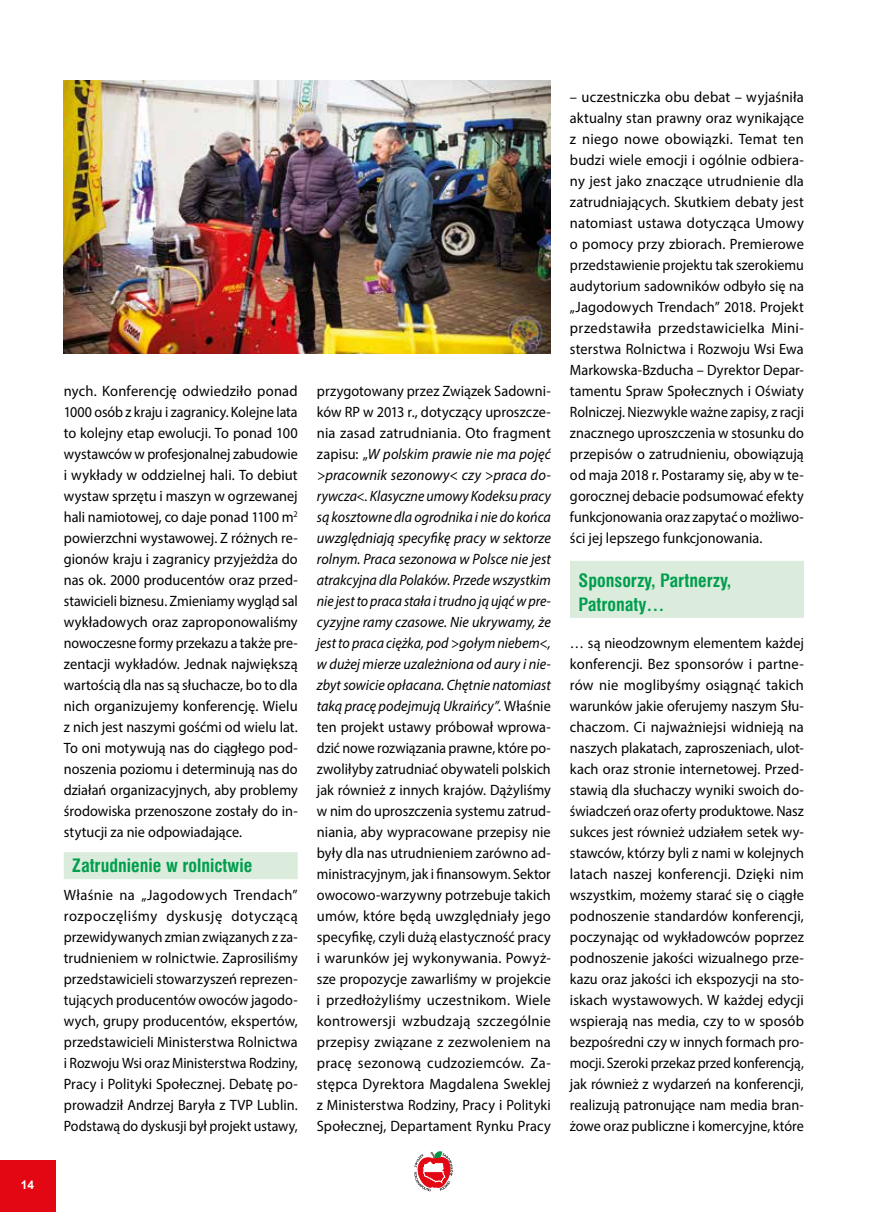
<style>
.page{position:relative;width:872px;height:1212px;background:#fff}
.page>*{position:absolute;margin:0;border:0;box-sizing:border-box;transform-origin:0 0}
.t1{font:700 18px/24px "Swis 721 Cn EU";color:#009e4d}
.t2{font:15px/21px "Myriad Pro";color:#000;text-align:justify;scale:.95 1}
.t3{font:15px/21px "Myriad Pro";color:#000;text-align:justify}
.t4{font:700 12px "Arial";color:#fff}
.s1{font-style:italic}
</style>
<div class="page">
<div style="left:0;top:1160px;width:55px;height:52px;background:#e30613"></div>
<svg style="left:414px;top:1151px;width:39px;height:40px"></svg>
<hr style="left:871px;top:951px;width:1px;height:201px;background:#dadada">
<div style="left:64px;top:852px;width:234px;height:27px;background:#dbecdd"></div>
<div style="left:570px;top:561px;width:234px;height:57px;background:#dbecdd"></div>
<img style="left:63px;top:81px;width:487px;height:273px">
<p class="t4" style="left:21px;top:1176px;width:15px">14</p>
<p class="t3" style="left:64px;top:380px;width:235px">nych. Konferencję odwiedziło ponad 1000 osób z kraju i zagranicy. Kolejne lata to kolejny etap ewolucji. To ponad 100 wystawców w profesjonalnej zabudowie i wykłady w oddzielnej hali. To debiut wystaw sprzętu i maszyn w ogrzewanej hali namiotowej, co daje ponad 1100 m<sup>2 </sup>powierzchni wystawowej. Z różnych re&shy;gionów kraju i zagranicy przyjeżdża do nas ok. 2000 producentów oraz przed&shy;stawicieli biznesu. Zmieniamy wygląd sal wykładowych oraz zaproponowaliśmy nowoczesne formy przekazu a także pre&shy;zentacji wykładów. Jednak największą wartością dla nas są słuchacze, bo to dla nich organizujemy konferencję. Wielu z nich jest naszymi gośćmi od wielu lat.<br>To oni motywują nas do ciągłego pod&shy;noszenia poziomu i determinują nas do działań organizacyjnych, aby problemy środowiska przenoszone zostały do in&shy;stytucji za nie odpowiadające.</p>
<p class="t1" style="left:72px;top:854px;width:181px">Zatrudnienie w rolnictwie</p>
<p class="t3" style="left:64px;top:884px;width:235px">Właśnie na „Jagodowych Trendach” rozpoczęliśmy dyskusję dotyczącą przewidywanych zmian związanych z za&shy;trudnieniem w rolnictwie. Zaprosiliśmy przedstawicieli stowarzyszeń reprezen&shy;tujących producentów owoców jagodo&shy;wych, grupy producentów, ekspertów, przedstawicieli Ministerstwa Rolnictwa i Rozwoju Wsi oraz Ministerstwa Rodziny, Pracy i Polityki Społecznej. Debatę po&shy;prowadził Andrzej Baryła z TVP Lublin.<br>Podstawą do dyskusji był projekt ustawy,</p>
<p class="t2" style="left:317px;top:380px;width:248px">przygotowany przez Związek Sadowni&shy;ków RP w 2013 r., dotyczący uproszcze&shy;nia zasad zatrudniania. Oto fragment zapisu: „<span class="s1">W polskim prawie nie ma pojęć &gt;pracownik sezonowy&lt; czy &gt;praca do&shy;rywcza&lt;. Klasyczne umowy Kodeksu pracy są kosztowne dla ogrodnika i nie do końca uwzględniają specyfikę pracy w sektorze rolnym. Praca sezonowa w Polsce nie jest atrakcyjna dla Polaków. Przede wszystkim nie jest to praca stała i trudno ją ująć w pre&shy;cyzyjne ramy czasowe. Nie ukrywamy, że jest to praca ciężka, pod &gt;gołym niebem&lt;, w dużej mierze uzależniona od aury i nie&shy;zbyt sowicie opłacana. Chętnie natomiast taką pracę podejmują Ukraińcy”.</span> Właśnie ten projekt ustawy próbował wprowa&shy;dzić nowe rozwiązania prawne, które po&shy;zwoliłyby zatrudniać obywateli polskich jak również z innych krajów. Dążyliśmy w nim do uproszczenia systemu zatrud&shy;niania, aby wypracowane przepisy nie były dla nas utrudnieniem zarówno ad&shy;ministracyjnym, jak i finansowym. Sektor owocowo-warzywny potrzebuje takich umów, które będą uwzględniały jego specyfikę, czyli dużą elastyczność pracy i warunków jej wykonywania. Powyż&shy;sze propozycje zawarliśmy w projekcie i przedłożyliśmy uczestnikom. Wiele kontrowersji wzbudzają szczególnie przepisy związane z zezwoleniem na pracę sezonową cudzoziemców. Za&shy;stępca Dyrektora Magdalena Sweklej z Ministerstwa Rodziny, Pracy i Polityki Społecznej, Departament Rynku Pracy</p>
<p class="t3" style="left:570px;top:86px;width:235px">– uczestniczka obu debat – wyjaśniła aktualny stan prawny oraz wynikające z niego nowe obowiązki. Temat ten budzi wiele emocji i ogólnie odbiera&shy;ny jest jako znaczące utrudnienie dla zatrudniających. Skutkiem debaty jest natomiast ustawa dotycząca Umowy o pomocy przy zbiorach. Premierowe przedstawienie projektu tak szerokiemu audytorium sadowników odbyło się na „Jagodowych Trendach” 2018. Projekt przedstawiła przedstawicielka Mini&shy;sterstwa Rolnictwa i Rozwoju Wsi Ewa Markowska-Bzducha – Dyrektor Depar&shy;tamentu Spraw Społecznych i Oświaty Rolniczej. Niezwykle ważne zapisy, z racji znacznego uproszczenia w stosunku do przepisów o zatrudnieniu, obowiązują od maja 2018 r. Postaramy się, aby w te&shy;gorocznej debacie podsumować efekty funkcjonowania oraz zapytać o możliwo&shy;ści jej lepszego funkcjonowania.</p>
<p class="t1" style="left:578px;top:569px;width:154px">Sponsorzy, Partnerzy,<br>Patronaty…</p>
<p class="t2" style="left:570px;top:632px;width:248px">… są nieodzownym elementem każdej konferencji. Bez sponsorów i partne&shy;rów nie moglibyśmy osiągnąć takich warunków jakie oferujemy naszym Słu&shy;chaczom. Ci najważniejsi widnieją na naszych plakatach, zaproszeniach, ulot&shy;kach oraz stronie internetowej. Przed&shy;stawią dla słuchaczy wyniki swoich do&shy;świadczeń oraz oferty produktowe. Nasz sukces jest również udziałem setek wy&shy;stawców, którzy byli z nami w kolejnych latach naszej konferencji. Dzięki nim wszystkim, możemy starać się o ciągłe podnoszenie standardów konferencji, poczynając od wykładowców poprzez podnoszenie jakości wizualnego prze&shy;kazu oraz jakości ich ekspozycji na sto&shy;iskach wystawowych. W każdej edycji wspierają nas media, czy to w sposób bezpośredni czy w innych formach pro&shy;mocji. Szeroki przekaz przed konferencją, jak również z wydarzeń na konferencji, realizują patronujące nam media bran&shy;żowe oraz publiczne i komercyjne, które</p>
</div>
